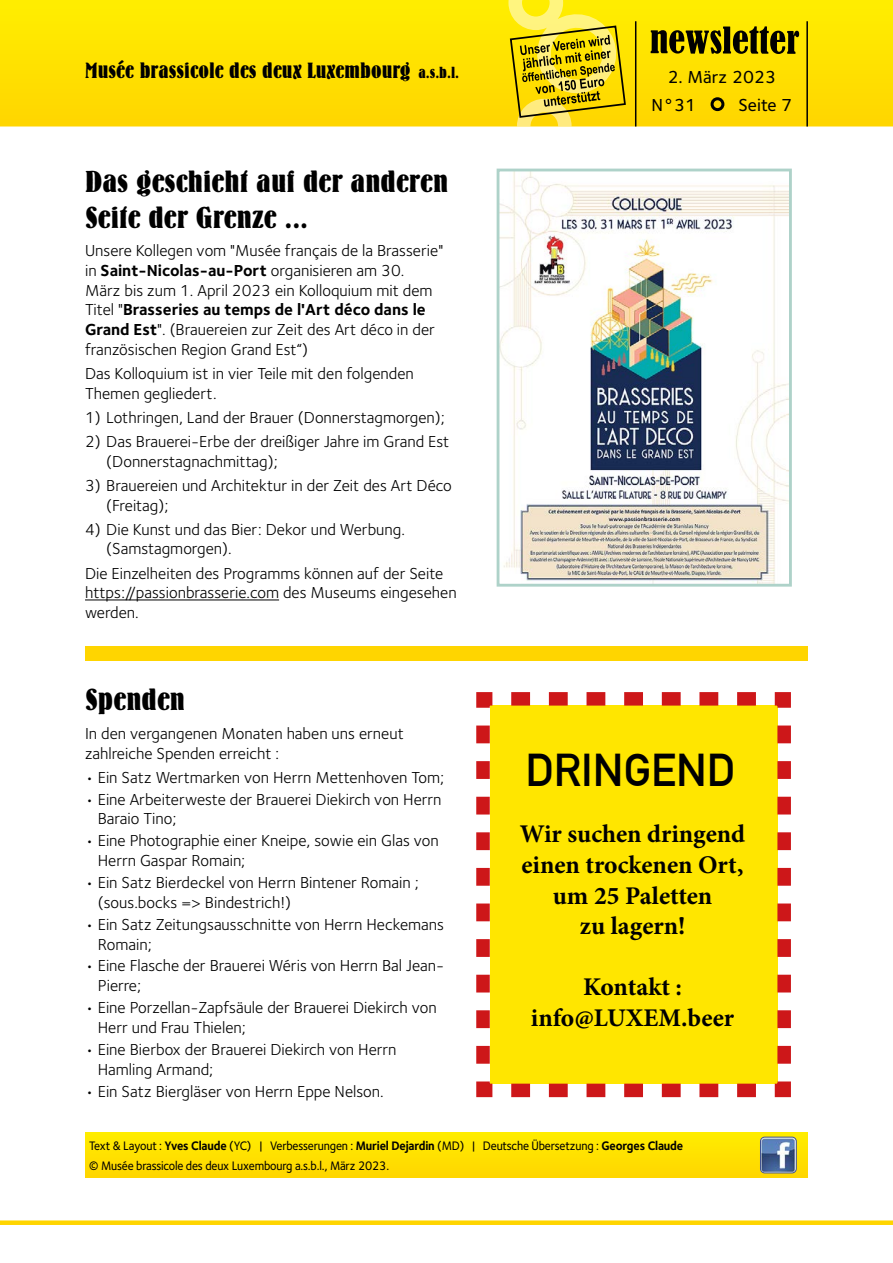
<style>
.page{position:relative;width:893px;height:1263px;background:#fff}
.page>*{position:absolute;margin:0;border:0;box-sizing:border-box;transform-origin:0 0}
.t1{font:700 45px "DIN Alternate";color:#000}
.t2{font:30px/36px "Bernhard Bold Condensed BT";color:#000;scale:1.15 1}
.t3{font:700 25.5px/30.6px "Minion Pro";color:#000;text-align:center}
.t4{font:21.75px "Bernhard Bold Condensed BT";color:#000;scale:1.1 1}
.t5{font:18px/28.5px "Foundry Sterling Medium CE";color:#000}
.t6{font:16.5px/19.8px "Foundry Sterling Book CE";color:#000}
.t7{font:16.5px "Foundry Sterling Bold CE";color:#000}
.t8{font:12.75px/20.1px "Foundry Sterling Medium CE";letter-spacing:-.015em;color:#000;scale:.93 1}
.s1{font-size:15.75px;color:#ffd500}
.s2{font-family:"Foundry Sterling Book CE"}
.s3{font-family:"Foundry Sterling Bold CE"}
.s4{font-family:"Foundry Sterling";font-weight:700}
</style>
<div class="page">
<svg style="left:0;top:0;width:893px;height:126px;background:#fee100"></svg>
<svg style="left:651px;top:26px;width:148px;height:28px;background:#7d7100"></svg>
<div style="left:712px;top:99px;width:11px;height:11px;background:#ffd500;border-radius:50%"></div>
<div style="left:711px;top:97px;width:13px;height:14px;border:3px solid #000;border-radius:50%"></div>
<div style="left:0;top:1220px;width:893px;height:5px;background:#ffd500"></div>
<hr style="left:806px;top:21px;width:2px;height:105px;background:#000">
<svg style="left:508px;top:0;width:129px;height:126px;background:#dbc51e"></svg>
<div style="left:85px;top:1132px;width:723px;height:46px;background:#ffe100"></div>
<img style="left:760px;top:1137px;width:36px;height:36px">
<div style="left:760px;top:1137px;width:37px;height:36px;border:1px solid #405290;border-radius:4px"></div>
<hr style="left:85px;top:599px;width:194px;height:1px;background:#000">
<div style="left:85px;top:646px;width:723px;height:15px;background:#ffd500"></div>
<svg style="left:476px;top:692px;width:315px;height:406px;background:#fbd814"></svg>
<img style="left:501px;top:173px;width:287px;height:410px">
<div style="left:497px;top:169px;width:295px;height:418px;border:3px solid #aed2c9"></div>
<h3 class="t4" style="left:85px;top:58px;width:342px">Musée brassicole des deux Luxembourg <span class="s1">a.s.b.l.</span></h3>
<h2 class="t2" style="left:85px;top:163px;width:317px">Das geschieht auf der anderen<br>Seite der Grenze ...</h2>
<p class="t6" style="left:85px;top:241px;width:360px">Unsere Kollegen vom "Musée français de la Brasserie"</p>
<p class="t7" style="left:85px;top:260px;width:321px"><span class="s2">in</span> Saint-Nicolas-au-Port <span class="s2">organisieren am 30.</span></p>
<p class="t6" style="left:85px;top:280px;width:349px">März bis zum 1. April 2023 ein Kolloquium mit dem</p>
<p class="t7" style="left:85px;top:299px;width:342px"><span class="s2">Titel "</span>Brasseries au temps de l'Art déco dans le</p>
<p class="t6" style="left:85px;top:320px;width:351px"><span class="s3">Grand Est</span>". (Brauereien zur Zeit des Art déco in der französischen Region Grand Est“)</p>
<p class="t6" style="left:85px;top:364px;width:330px">Das Kolloquium ist in vier Teile mit den folgenden<br>Themen gegliedert.</p>
<p class="t6" style="left:85px;top:408px;width:361px">1) Lothringen, Land der Brauer (Donnerstagmorgen);</p>
<p class="t6" style="left:106px;top:432px;width:344px;text-indent:-21px">2) Das Brauerei-Erbe der dreißiger Jahre im Grand Est (Donnerstagnachmittag);</p>
<p class="t6" style="left:106px;top:476px;width:347px;text-indent:-21px">3) Brauereien und Architektur in der Zeit des Art Déco (Freitag);</p>
<p class="t6" style="left:106px;top:519px;width:300px;text-indent:-21px">4) Die Kunst und das Bier: Dekor und Werbung. (Samstagmorgen).</p>
<p class="t6" style="left:85px;top:563px;width:373px">Die Einzelheiten des Programms können auf der Seite https://passionbrasserie.com des Museums eingesehen werden.</p>
<p class="t5" style="left:651px;top:63px;width:126px;text-indent:16px">2. März 2023<br>N°31</p>
<p class="t5" style="left:738px;top:91px;width:55px">Seite 7</p>
<h2 class="t2" style="left:85px;top:682px;width:89px">Spenden</h2>
<p class="t6" style="left:85px;top:723px;width:320px">In den vergangenen Monaten haben uns erneut zahlreiche Spenden erreicht :</p>
<p class="t6" style="left:85px;top:767px;width:360px">• Ein Satz Wertmarken von Herrn Mettenhoven Tom;</p>
<p class="t6" style="left:98px;top:789px;width:345px;text-indent:-13px">• Eine Arbeiterweste der Brauerei Diekirch von Herrn<br>Baraio Tino;</p>
<p class="t6" style="left:98px;top:831px;width:343px;text-indent:-13px">• Eine Photographie einer Kneipe, sowie ein Glas von<br>Herrn Gaspar Romain;</p>
<p class="t6" style="left:98px;top:873px;width:322px;text-indent:-13px">• Ein Satz Bierdeckel von Herrn Bintener Romain ; (sous.bocks =&gt; Bindestrich!)</p>
<p class="t6" style="left:98px;top:914px;width:348px;text-indent:-13px">• Ein Satz Zeitungsausschnitte von Herrn Heckemans<br>Romain;</p>
<p class="t6" style="left:98px;top:956px;width:348px;text-indent:-13px">• Eine Flasche der Brauerei Wéris von Herrn Bal Jean-<br>Pierre;</p>
<p class="t6" style="left:98px;top:998px;width:340px;text-indent:-13px">• Eine Porzellan-Zapfsäule der Brauerei Diekirch von<br>Herr und Frau Thielen;</p>
<p class="t6" style="left:98px;top:1040px;width:300px;text-indent:-13px">• Eine Bierbox der Brauerei Diekirch von Herrn<br>Hamling Armand;</p>
<p class="t6" style="left:85px;top:1081px;width:300px">• Ein Satz Biergläser von Herrn Eppe Nelson.</p>
<p class="t8" style="left:89px;top:1136px;width:640px">Text &amp; Layout : <span class="s4">Yves Claude</span> (YC) | Verbesserungen : <span class="s4">Muriel Dejardin</span> (MD) | Deutsche Übersetzung : <span class="s4">Georges Claude </span>© Musée brassicole des deux Luxembourg a.s.b.l., März 2023.</p>
<h1 class="t1" style="left:525px;top:736px;width:211px">DRINGEND</h1>
<h3 class="t3" style="left:520px;top:819px;width:227px">Wir suchen dringend einen trockenen Ort, um 25 Paletten<br>zu lagern!</h3>
<h3 class="t3" style="left:531px;top:972px;width:205px">Kontakt : info@LUXEM.beer</h3>
</div>
